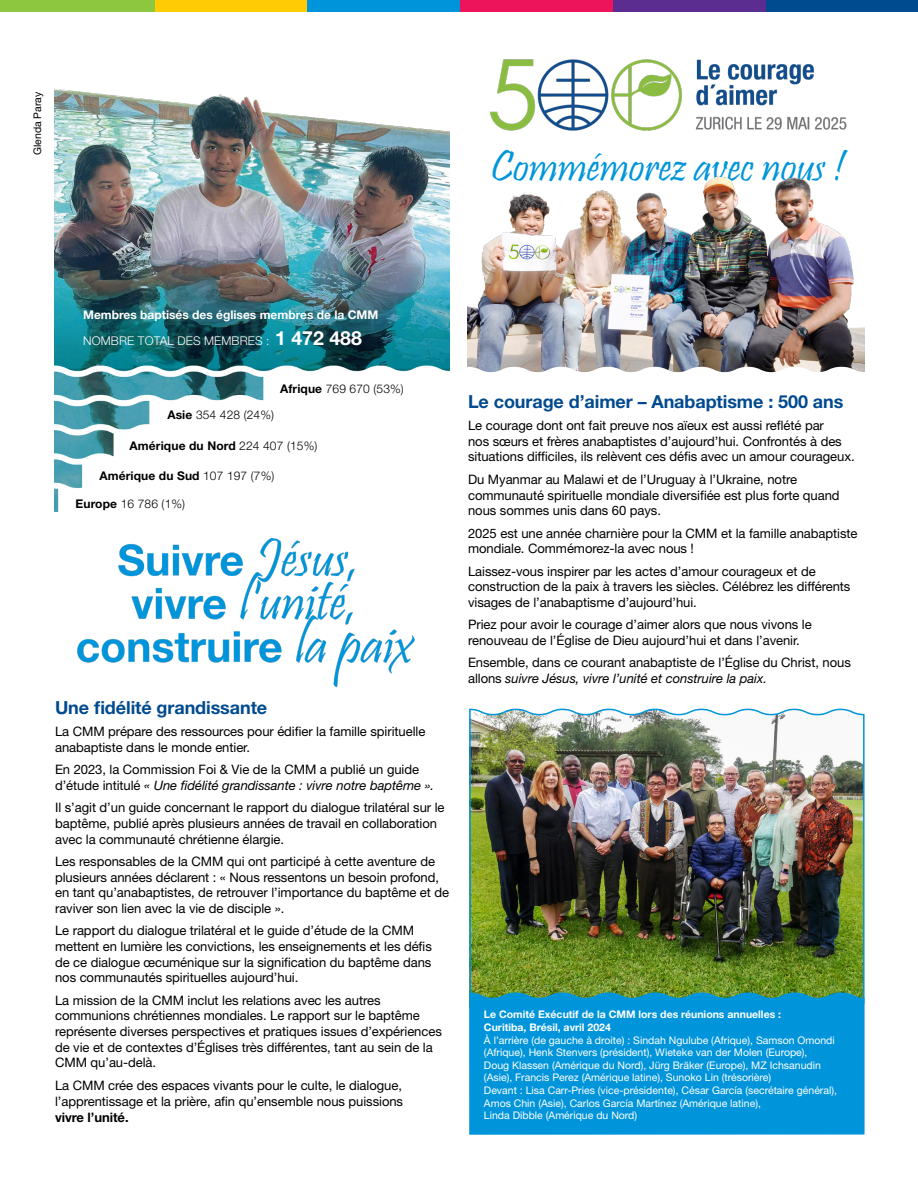
<style>
.page{position:relative;width:918px;height:1188px;background:#fff}
.page>*{position:absolute;margin:0;border:0;box-sizing:border-box;transform-origin:0 0}
.t1{font:45px "Pristina";color:#0095da}
.t2{font:700 18px "Helvetica Neue LT Std";letter-spacing:-.005em;color:#004a8f}
.t3{font:13.05px/15.6px "Helvetica Neue LT Std";letter-spacing:-.005em;color:#000}
.t4{font:700 13.05px "Helvetica Neue LT Std";letter-spacing:-.005em;color:#000}
.t5{font:300 12px "Helvetica Neue LT Std";letter-spacing:.01em;color:#000}
.t6{font:700 12px "Helvetica Neue LT Std";letter-spacing:.01em;color:#000}
.t7{font:700 12px "Helvetica Neue LT Std";color:#fff}
.t8{font:300 12px "Helvetica Neue LT Std";letter-spacing:.01em;color:#fff}
.t9{font:10.5px/12.6px "Helvetica Neue LT Std";color:#fff}
.t10{font:700 10.5px/12.6px "Helvetica Neue LT Std";color:#fff}
.t11{font:10.5px "Helvetica Neue LT Std";color:#000}
.s1{font-weight:700;font-size:19.5px}
.s2{font-weight:700}
.s3{font-weight:300}
.s4{font-style:italic}
</style>
<div class="page">
<img style="left:54px;top:88px;width:396px;height:424px">
<div style="left:764px;top:0;width:154px;height:11px;background:#004a8f"></div>
<div style="left:611px;top:0;width:154px;height:11px;background:#5c2d91"></div>
<div style="left:458px;top:0;width:154px;height:11px;background:#ed145b"></div>
<div style="left:306px;top:0;width:154px;height:11px;background:#0095da"></div>
<div style="left:153px;top:0;width:154px;height:11px;background:#ffcb05"></div>
<div style="left:0;top:0;width:154px;height:11px;background:#8dc63f"></div>
<img style="left:77px;top:538px;width:338px;height:150px">
<img style="left:490px;top:59px;width:357px;height:72px">
<img style="left:468px;top:176px;width:397px;height:188px">
<svg style="left:467px;top:364px;width:398px;height:9px"></svg>
<img style="left:469px;top:708px;width:396px;height:427px">
<p class="t11" style="left:31px;top:155px;width:65px;rotate:-90deg">Glenda Paray</p>
<h1 class="t1" style="left:490px;top:141px;width:355px">Commémorez avec nous !</h1>
<p class="t7" style="left:83px;top:307px;width:297px">Membres baptisés des églises membres de la CMM</p>
<p class="t8" style="left:83px;top:333px;width:280px">NOMBRE TOTAL DES MEMBRES : <span class="s1">1 472 488</span></p>
<p class="t5" style="left:280px;top:382px;width:125px"><span class="s2">Afrique</span> 769 670 (53%)</p>
<p class="t5" style="left:167px;top:408px;width:108px"><span class="s2">Asie</span> 354 428 (24%)</p>
<p class="t6" style="left:130px;top:438px;width:189px">Amérique du Nord <span class="s3">224 407 (15%)</span></p>
<p class="t6" style="left:99px;top:468px;width:177px">Amérique du Sud <span class="s3">107 197 (7%)</span></p>
<p class="t5" style="left:76px;top:496px;width:111px"><span class="s2">Europe</span> 16 786 (1%)</p>
<h2 class="t2" style="left:55px;top:696px;width:214px">Une fidélité grandissante</h2>
<p class="t3" style="left:55px;top:724px;width:372px">La CMM prépare des ressources pour édifier la famille spirituelle anabaptiste dans le monde entier.</p>
<p class="t3" style="left:55px;top:762px;width:381px">En 2023, la Commission Foi &amp; Vie de la CMM a publié un guide d’étude intitulé <span class="s4">« Une fidélité grandissante : vivre notre baptême ».</span></p>
<p class="t3" style="left:55px;top:800px;width:391px">Il s’agit d’un guide concernant le rapport du dialogue trilatéral sur le baptême, publié après plusieurs années de travail en collaboration avec la communauté chrétienne élargie.</p>
<p class="t3" style="left:55px;top:853px;width:396px">Les responsables de la CMM qui ont participé à cette aventure de plusieurs années déclarent : « Nous ressentons un besoin profond, en tant qu’anabaptistes, de retrouver l’importance du baptême et de raviver son lien avec la vie de disciple ».</p>
<p class="t3" style="left:55px;top:923px;width:378px">Le rapport du dialogue trilatéral et le guide d’étude de la CMM mettent en lumière les convictions, les enseignements et les défis de ce dialogue œcuménique sur la signification du baptême dans nos communautés spirituelles aujourd’hui.</p>
<p class="t3" style="left:55px;top:992px;width:388px">La mission de la CMM inclut les relations avec les autres communions chrétiennes mondiales. Le rapport sur le baptême représente diverses perspectives et pratiques issues d’expériences de vie et de contextes d’Églises très différentes, tant au sein de la CMM qu’au-delà.</p>
<p class="t3" style="left:55px;top:1077px;width:350px">La CMM crée des espaces vivants pour le culte, le dialogue, l’apprentissage et la prière, afin qu’ensemble nous puissions</p>
<p class="t4" style="left:55px;top:1109px;width:75px">vivre l’unité.</p>
<h2 class="t2" style="left:468px;top:390px;width:377px">Le courage d’aimer – Anabaptisme : 500 ans</h2>
<p class="t3" style="left:468px;top:418px;width:388px">Le courage dont ont fait preuve nos aïeux est aussi reflété par<br>nos sœurs et frères anabaptistes d’aujourd’hui. Confrontés à des situations difficiles, ils relèvent ces défis avec un amour courageux.</p>
<p class="t3" style="left:468px;top:471px;width:373px">Du Myanmar au Malawi et de l’Uruguay à l’Ukraine, notre communauté spirituelle mondiale diversifiée est plus forte quand nous sommes unis dans 60 pays.</p>
<p class="t3" style="left:468px;top:525px;width:391px">2025 est une année charnière pour la CMM et la famille anabaptiste mondiale. Commémorez-la avec nous !</p>
<p class="t3" style="left:468px;top:563px;width:384px">Laissez-vous inspirer par les actes d’amour courageux et de construction de la paix à travers les siècles. Célébrez les différents visages de l’anabaptisme d’aujourd’hui.</p>
<p class="t3" style="left:468px;top:617px;width:345px">Priez pour avoir le courage d’aimer alors que nous vivons le renouveau de l’Église de Dieu aujourd’hui et dans l’avenir.</p>
<p class="t3" style="left:468px;top:655px;width:384px">Ensemble, dans ce courant anabaptiste de l’Église du Christ, nous allons <span class="s4">suivre Jésus, vivre l’unité et construire la paix.</span></p>
<p class="t10" style="left:484px;top:1008px;width:299px">Le Comité Exécutif de la CMM lors des réunions annuelles :<br>Curitiba, Brésil, avril 2024</p>
<p class="t9" style="left:484px;top:1033px;width:355px">À l’arrière (de gauche à droite) : Sindah Ngulube (Afrique), Samson Omondi (Afrique), Henk Stenvers (président), Wieteke van der Molen (Europe),<br>Doug Klassen (Amérique du Nord), Jürg Bräker (Europe), MZ Ichsanudin (Asie), Francis Perez (Amérique latine), Sunoko Lin (trésorière)<br>Devant : Lisa Carr-Pries (vice-présidente), César García (secrétaire général), Amos Chin (Asie), Carlos García Martínez (Amérique latine),<br>Linda Dibble (Amérique du Nord)</p>
</div>
